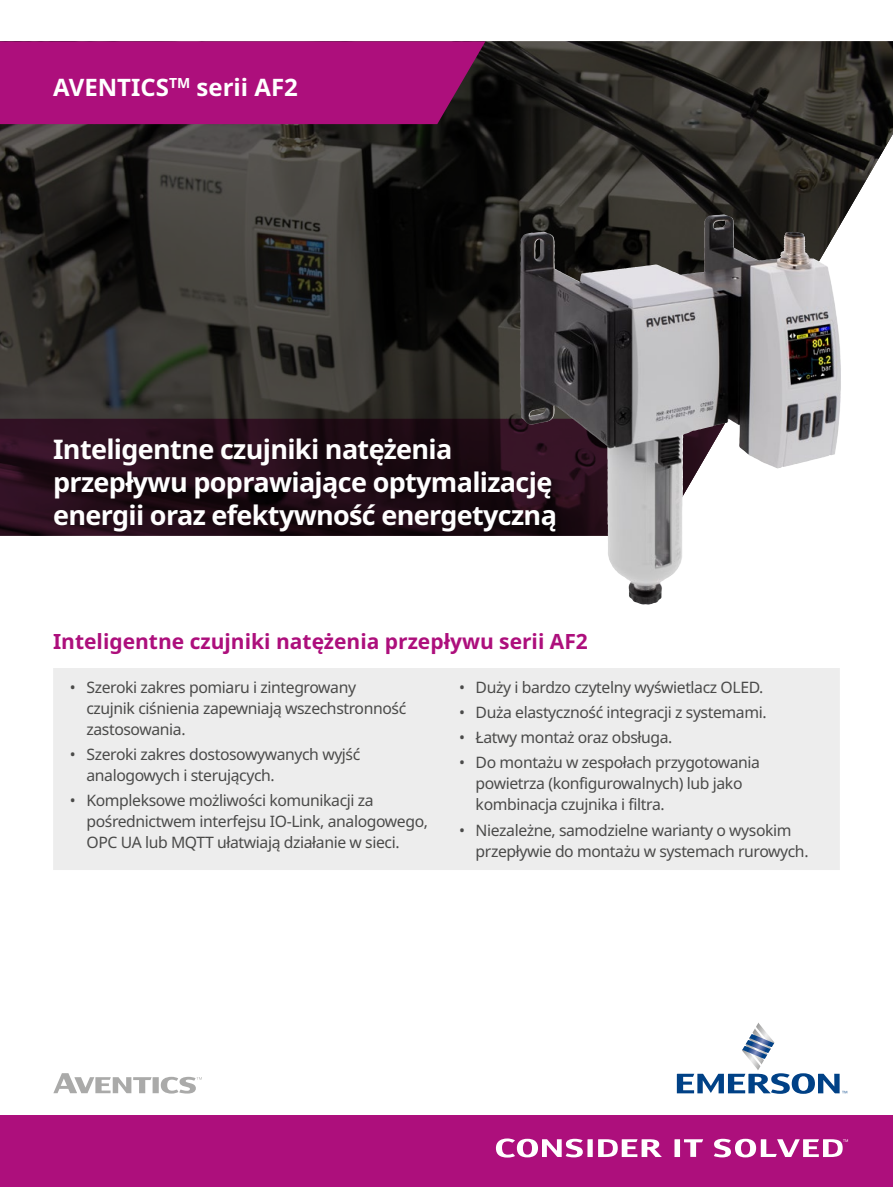
<style>
.page{position:relative;width:893px;height:1187px;background:#fff}
.page>*{position:absolute;margin:0;border:0;box-sizing:border-box;transform-origin:0 0}
.Page_1_-_Main_perodu{font:700 27px/33px "Noto Sans";letter-spacing:-.025em;color:#fff}
.Page_1_-_Title_Produ{font:700 24px "Noto Sans";color:#fff}
.Page_1_-_Product_Adv{font:700 21px "Noto Sans";color:#ad0f7c}
.Page_1_-Advantages{font:15.75px/21px "Noto Sans";letter-spacing:-.025em;color:#4a4a49}
</style>
<div class="page">
<svg style="left:0;top:41px;width:893px;height:428px;background:#44423f"></svg>
<div style="left:0;top:41px;width:485px;height:83px;background:#ad0f7c"></div>
<svg style="left:0;top:419px;width:728px;height:116px;background:#38252f"></svg>
<svg style="left:677px;top:1022px;width:170px;height:71px"></svg>
<div style="left:0;top:1115px;width:893px;height:71px;background:#ad0f7c"></div>
<svg style="left:674px;top:1139px;width:29px;height:17px"></svg>
<svg style="left:496px;top:1138px;width:166px;height:19px"></svg>
<svg style="left:714px;top:1138px;width:134px;height:19px"></svg>
<img style="left:520px;top:215px;width:202px;height:129px">
<div style="left:53px;top:668px;width:787px;height:202px;background:#ededed"></div>
<svg style="left:53px;top:1073px;width:149px;height:20px"></svg>
<p class="Page_1_-_Title_Produ" style="left:53px;top:73px;width:246px">AVENTICS<sup>TM</sup> serii AF2</p>
<p class="Page_1_-_Main_perodu" style="left:53px;top:433px;width:505px">Inteligentne czujniki natężenia przepływu poprawiające optymalizację energii oraz efektywność energetyczną</p>
<p class="Page_1_-_Product_Adv" style="left:53px;top:629px;width:536px">Inteligentne czujniki natężenia przepływu serii AF2</p>
<p class="Page_1_-Advantages" style="left:86px;top:676px;width:321px;text-indent:-16px">• Szeroki zakres pomiaru i zintegrowany czujnik ciśnienia zapewniają wszechstronność zastosowania.</p>
<p class="Page_1_-Advantages" style="left:86px;top:744px;width:275px;text-indent:-16px">• Szeroki zakres dostosowywanych wyjść analogowych i sterujących.</p>
<p class="Page_1_-Advantages" style="left:86px;top:790px;width:343px;text-indent:-16px">• Kompleksowe możliwości komunikacji za pośrednictwem interfejsu IO-Link, analogowego,<br>OPC UA lub MQTT ułatwiają działanie w sieci.</p>
<p class="Page_1_-Advantages" style="left:459px;top:676px;width:306px">• Duży i bardzo czytelny wyświetlacz OLED.</p>
<p class="Page_1_-Advantages" style="left:459px;top:702px;width:309px">• Duża elastyczność integracji z systemami.</p>
<p class="Page_1_-Advantages" style="left:459px;top:727px;width:215px">• Łatwy montaż oraz obsługa.</p>
<p class="Page_1_-Advantages" style="left:476px;top:752px;width:286px;text-indent:-16px">• Do montażu w zespołach przygotowania powietrza (konfigurowalnych) lub jako kombinacja czujnika i filtra.</p>
<p class="Page_1_-Advantages" style="left:476px;top:819px;width:334px;text-indent:-16px">• Niezależne, samodzielne warianty o wysokim przepływie do montażu w systemach rurowych.</p>
</div>
